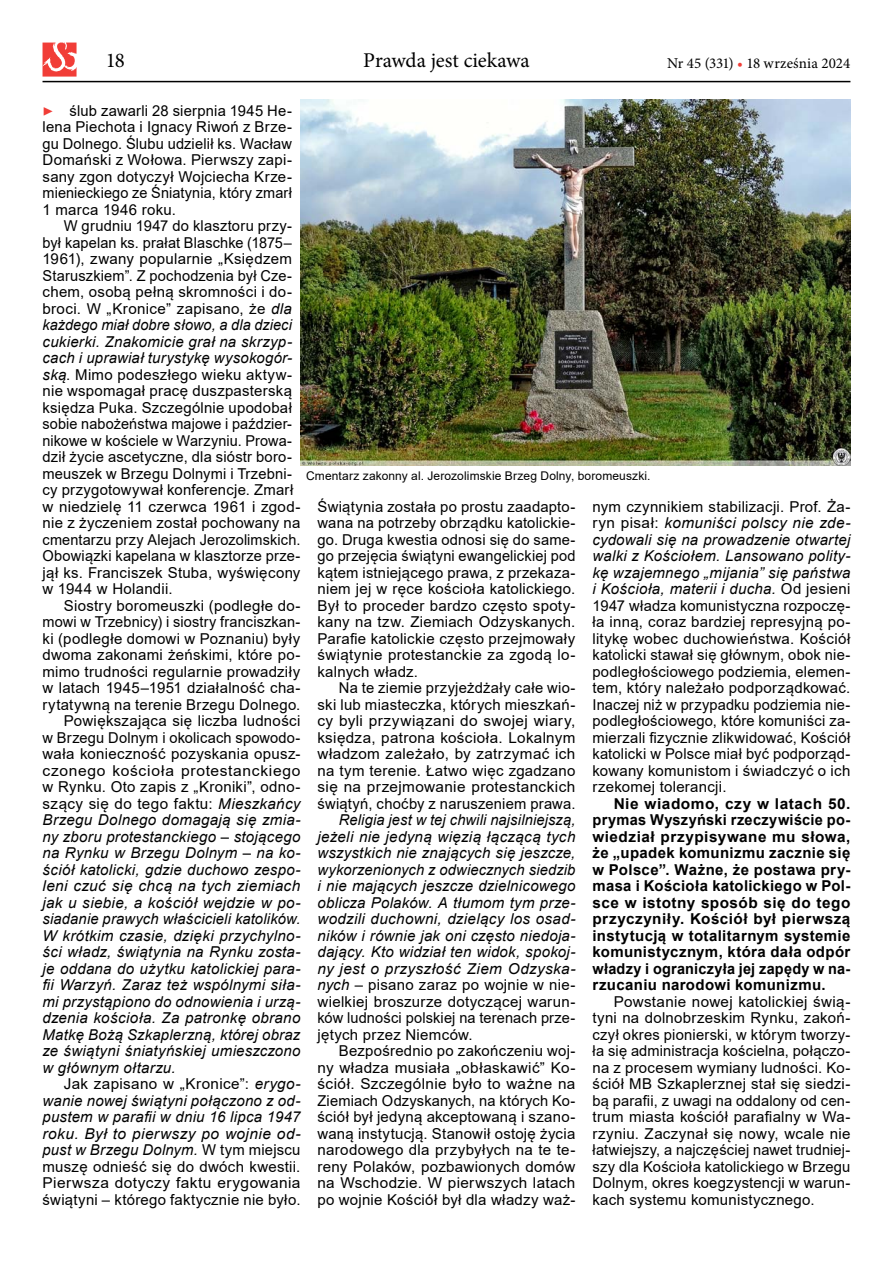
<style>
.page{position:relative;width:893px;height:1263px;background:#fff}
.page>*{position:absolute;margin:0;border:0;box-sizing:border-box;transform-origin:0 0}
.t1{font:21px "Minion Pro";color:#000}
.t2{font:italic 18px "Minion Pro";color:#f13d37}
.t3{font:15px/16.5px "Arial";letter-spacing:.015em;color:#000;text-align:justify}
.t4{font:italic 15px/16.5px "Arial";letter-spacing:.02em;color:#000;text-align:justify}
.t5{font:700 15px/16.5px "Arial";letter-spacing:.02em;color:#000;text-align:justify}
.t6{font:15px "Arial";letter-spacing:.045em;color:#000;scale:1.04 1}
.t7{font:15px "Minion Pro";color:#000}
.t8{font:12px "Arial";letter-spacing:.01em;color:#000}
.s1{color:#f13d37}
.s2{font-style:italic}
.s3{font-style:normal}
</style>
<div class="page">
<img style="left:300px;top:99px;width:550px;height:367px">
<hr style="left:43px;top:81px;width:807px;height:1px;background:#000">
<svg style="left:43px;top:43px;width:34px;height:34px"></svg>
<h1 class="t1" style="left:106px;top:46px;width:21px">18</h1>
<h1 class="t1" style="left:363px;top:46px;width:168px">Prawda jest ciekawa</h1>
<p class="t7" style="left:667px;top:53px;width:185px">Nr 45 (331) <span class="s1">•</span> 18 września 2024</p>
<p class="t3" style="left:43px;top:102px;width:251px;text-indent:27px">ślub zawarli 28 sierpnia 1945 He&shy;lena Piechota i Ignacy Riwoń z Brze&shy;gu Dolnego. Ślubu udzielił ks. Wacław Domański z Wołowa. Pierwszy zapi&shy;sany zgon dotyczył Wojciecha Krze&shy;mienieckiego ze Śniatynia, który zmarł 1 marca 1946 roku.</p>
<p class="t3" style="left:43px;top:217px;width:259px;text-align:left;text-indent:21px">W grudniu 1947 do klasztoru przy&shy;był kapelan ks. prałat Blaschke (1875– 1961), zwany popularnie „Księdzem Staruszkiem”. Z pochodzenia był Cze&shy;chem, osobą pełną skromności i do&shy;broci. W „Kronice” zapisano, że <span class="s2">dla każdego miał dobre słowo, a dla dzieci cukierki. Znakomicie grał na skrzyp&shy;cach i uprawiał turystykę wysokogór&shy;ską</span>. Mimo podeszłego wieku aktyw&shy;nie wspomagał pracę duszpasterską księdza Puka. Szczególnie upodobał sobie nabożeństwa majowe i paździer&shy;nikowe w kościele w Warzyniu. Prowa&shy;dził życie ascetyczne, dla sióstr boro&shy;meuszek w Brzegu Dolnymi i Trzebni&shy;cy przygotowywał konferencje. Zmarł w niedzielę 11 czerwca 1961 i zgod&shy;nie z życzeniem został pochowany na cmentarzu przy Alejach Jerozolimskich.<br>Obowiązki kapelana w klasztorze prze&shy;jął ks. Franciszek Stuba, wyświęcony w 1944 w Holandii.</p>
<p class="t3" style="left:64px;top:597px;width:238px">Siostry boromeuszki (podległe do-</p>
<p class="t3" style="left:43px;top:613px;width:259px">mowi w Trzebnicy) i siostry franciszkan-</p>
<p class="t3" style="left:43px;top:630px;width:259px">ki (podległe domowi w Poznaniu) były</p>
<p class="t3" style="left:43px;top:646px;width:259px">dwoma zakonami żeńskimi, które po-</p>
<p class="t3" style="left:43px;top:663px;width:259px">mimo trudności regularnie prowadziły</p>
<p class="t3" style="left:43px;top:679px;width:259px">w latach 1945–1951 działalność cha-</p>
<p class="t3" style="left:43px;top:696px;width:259px">rytatywną na terenie Brzegu Dolnego.</p>
<p class="t3" style="left:64px;top:712px;width:238px">Powiększająca się liczba ludności</p>
<p class="t3" style="left:43px;top:729px;width:259px">w Brzegu Dolnym i okolicach spowodo-</p>
<p class="t3" style="left:43px;top:745px;width:259px">wała konieczność pozyskania opusz-</p>
<p class="t6" style="left:43px;top:760px;width:249px">czonego kościoła protestanckiego</p>
<p class="t3" style="left:43px;top:778px;width:259px">w Rynku. Oto zapis z „Kroniki”, odno-</p>
<p class="t3" style="left:43px;top:795px;width:259px">szący się do tego faktu: <span class="s2">Mieszkańcy</span></p>
<p class="t4" style="left:43px;top:812px;width:259px">Brzegu Dolnego domagają się zmia-</p>
<p class="t4" style="left:43px;top:828px;width:259px">ny zboru protestanckiego – stojącego</p>
<p class="t4" style="left:43px;top:845px;width:259px">na Rynku w Brzegu Dolnym – na ko-</p>
<p class="t4" style="left:43px;top:861px;width:259px">ściół katolicki, gdzie duchowo zespo-</p>
<p class="t4" style="left:43px;top:878px;width:259px">leni czuć się chcą na tych ziemiach</p>
<p class="t4" style="left:43px;top:894px;width:259px">jak u siebie, a kościół wejdzie w po-</p>
<p class="t4" style="left:43px;top:911px;width:259px">siadanie prawych właścicieli katolików.</p>
<p class="t4" style="left:43px;top:927px;width:259px">W krótkim czasie, dzięki przychylno-</p>
<p class="t4" style="left:43px;top:944px;width:259px">ści władz, świątynia na Rynku zosta-</p>
<p class="t4" style="left:43px;top:960px;width:259px">je oddana do użytku katolickiej para-</p>
<p class="t4" style="left:43px;top:977px;width:259px">fii Warzyń. Zaraz też wspólnymi siła-</p>
<p class="t4" style="left:43px;top:993px;width:259px">mi przystąpiono do odnowienia i urzą-</p>
<p class="t4" style="left:43px;top:1010px;width:259px">dzenia kościoła. Za patronkę obrano</p>
<p class="t4" style="left:43px;top:1026px;width:259px">Matkę Bożą Szkaplerzną, której obraz</p>
<p class="t4" style="left:43px;top:1043px;width:259px">ze świątyni śniatyńskiej umieszczono</p>
<p class="t4" style="left:43px;top:1059px;width:135px">w głównym ołtarzu.</p>
<p class="t3" style="left:64px;top:1075px;width:238px">Jak zapisano w „Kronice”: <span class="s2">erygo-</span></p>
<p class="t4" style="left:43px;top:1092px;width:259px">wanie nowej świątyni połączono z od-</p>
<p class="t4" style="left:43px;top:1109px;width:259px">pustem w parafii w dniu 16 lipca 1947</p>
<p class="t4" style="left:43px;top:1125px;width:259px">roku. Był to pierwszy po wojnie od-</p>
<p class="t4" style="left:43px;top:1142px;width:259px">pust w Brzegu Dolnym. <span class="s3">W tym miejscu</span></p>
<p class="t3" style="left:43px;top:1158px;width:259px">muszę odnieść się do dwóch kwestii.</p>
<p class="t3" style="left:43px;top:1174px;width:259px">Pierwsza dotyczy faktu erygowania</p>
<p class="t3" style="left:43px;top:1191px;width:259px">świątyni – którego faktycznie nie było.</p>
<p class="t2" style="left:43px;top:97px;width:12px">▶</p>
<p class="t8" style="left:306px;top:467px;width:346px">Cmentarz zakonny al. Jerozolimskie Brzeg Dolny, boromeuszki.</p>
<p class="t3" style="left:317px;top:498px;width:259px">Świątynia została po prostu zaadapto&shy;wana na potrzeby obrządku katolickie&shy;go. Druga kwestia odnosi się do same&shy;go przejęcia świątyni ewangelickiej pod kątem istniejącego prawa, z przekaza&shy;niem jej w ręce kościoła katolickiego.<br>Był to proceder bardzo często spoty&shy;kany na tzw. Ziemiach Odzyskanych.<br>Parafie katolickie często przejmowały świątynie protestanckie za zgodą lo&shy;kalnych władz.</p>
<p class="t3" style="left:317px;top:679px;width:259px;text-indent:21px">Na te ziemie przyjeżdżały całe wio&shy;ski lub miasteczka, których mieszkań&shy;cy byli przywiązani do swojej wiary, księdza, patrona kościoła. Lokalnym władzom zależało, by zatrzymać ich na tym terenie. Łatwo więc zgadzano się na przejmowanie protestanckich świątyń, choćby z naruszeniem prawa.</p>
<p class="t4" style="left:317px;top:812px;width:259px;text-indent:21px">Religia jest w tej chwili najsilniejszą, jeżeli nie jedyną więzią łączącą tych wszystkich nie znających się jeszcze, wykorzenionych z odwiecznych siedzib i nie mających jeszcze dzielnicowego oblicza Polaków. A tłumom tym prze&shy;wodzili duchowni, dzielący los osad&shy;ników i równie jak oni często niedoja&shy;dający. Kto widział ten widok, spokoj&shy;ny jest o przyszłość Ziem Odzyska&shy;nych <span class="s3">– pisano zaraz po wojnie w nie&shy;wielkiej broszurze dotyczącej warun&shy;ków ludności polskiej na terenach prze&shy;jętych przez Niemców.</span></p>
<p class="t3" style="left:317px;top:1042px;width:259px;text-indent:21px">Bezpośrednio po zakończeniu woj&shy;ny władza musiała „obłaskawić” Ko&shy;ściół. Szczególnie było to ważne na Ziemiach Odzyskanych, na których Ko&shy;ściół był jedyną akceptowaną i szano&shy;waną instytucją. Stanowił ostoję życia narodowego dla przybyłych na te te&shy;reny Polaków, pozbawionych domów na Wschodzie. W pierwszych latach po wojnie Kościół był dla władzy waż-</p>
<p class="t3" style="left:592px;top:498px;width:259px">nym czynnikiem stabilizacji. Prof. Ża&shy;ryn pisał: <span class="s2">komuniści polscy nie zde&shy;cydowali się na prowadzenie otwartej walki z Kościołem. Lansowano polity&shy;kę wzajemnego „mijania” się państwa i Kościoła, materii i ducha.</span> Od jesieni 1947 władza komunistyczna rozpoczę&shy;ła inną, coraz bardziej represyjną po&shy;litykę wobec duchowieństwa. Kościół katolicki stawał się głównym, obok nie&shy;podległościowego podziemia, elemen&shy;tem, który należało podporządkować.<br>Inaczej niż w przypadku podziemia nie&shy;podległościowego, które komuniści za&shy;mierzali fizycznie zlikwidować, Kościół katolicki w Polsce miał być podporząd&shy;kowany komunistom i świadczyć o ich rzekomej tolerancji.</p>
<p class="t5" style="left:592px;top:795px;width:259px;text-indent:21px">Nie wiadomo, czy w latach 50. prymas Wyszyński rzeczywiście po&shy;wiedział przypisywane mu słowa, że „upadek komunizmu zacznie się w Polsce”. Ważne, że postawa pry&shy;masa i Kościoła katolickiego w Pol&shy;sce w istotny sposób się do tego przyczyniły. Kościół był pierwszą instytucją w totalitarnym systemie komunistycznym, która dała odpór władzy i ograniczyła jej zapędy w na&shy;rzucaniu narodowi komunizmu.</p>
<p class="t3" style="left:592px;top:993px;width:259px;text-indent:21px">Powstanie nowej katolickiej świą&shy;tyni na dolnobrzeskim Rynku, zakoń&shy;czył okres pionierski, w którym tworzy&shy;ła się administracja kościelna, połączo&shy;na z procesem wymiany ludności. Ko&shy;ściół MB Szkaplerznej stał się siedzi&shy;bą parafii, z uwagi na oddalony od cen&shy;trum miasta kościół parafialny w Wa&shy;rzyniu. Zaczynał się nowy, wcale nie łatwiejszy, a najczęściej nawet trudniej&shy;szy dla Kościoła katolickiego w Brzegu Dolnym, okres koegzystencji w warun&shy;kach systemu komunistycznego.</p>
</div>
